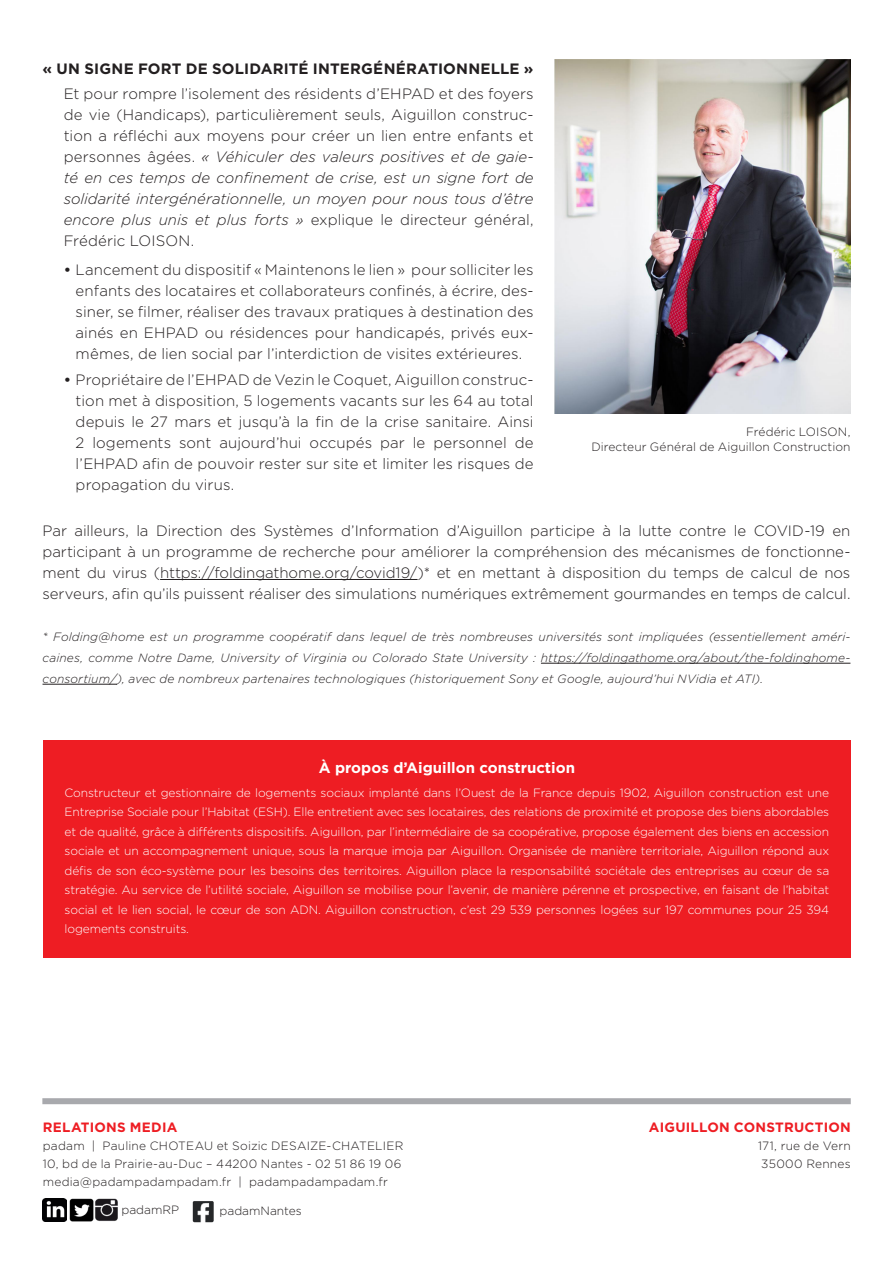
<style>
.page{position:relative;width:893px;height:1263px;background:#fff}
.page>*{position:absolute;margin:0;border:0;box-sizing:border-box;transform-origin:0 0}
.t1{font:300 15px/21px "Gotham";color:#231f20;text-align:justify}
.t2{font:700 15px "Gotham";letter-spacing:.015em;color:#231f20}
.t3{font:700 15px "Gotham";color:#fff}
.t4{font:700 13.5px "Gotham";letter-spacing:.02em;color:#ee1d23}
.t5{font:300 12px/19.5px "Gotham";letter-spacing:-.01em;color:#fff;text-align:justify}
.t6{font:italic 300 12px/21px "Gotham";letter-spacing:.01em;color:#231f20;text-align:justify}
.t7{font:300 12px "Gotham";letter-spacing:.015em;color:#231f20}
.s1{font-style:italic}
.s2{font-weight:500}
</style>
<div class="page">
<div style="left:42px;top:1098px;width:809px;height:6px;background:#a8a9ad"></div>
<img style="left:193px;top:1201px;width:21px;height:21px">
<img style="left:70px;top:1198px;width:23px;height:23px">
<img style="left:95px;top:1198px;width:23px;height:23px">
<img style="left:43px;top:1198px;width:23px;height:24px">
<hr style="left:160px;top:579px;width:258px;height:1px;background:#231f20">
<hr style="left:541px;top:663px;width:309px;height:1px;background:#231f20">
<hr style="left:43px;top:684px;width:74px;height:1px;background:#231f20">
<div style="left:43px;top:740px;width:807px;height:218px;background:#ee1d23"></div>
<img style="left:555px;top:60px;width:295px;height:354px">
<p class="t2" style="left:43px;top:58px;width:493px">« UN SIGNE FORT DE SOLIDARITÉ INTERGÉNÉRATIONNELLE »</p>
<p class="t1" style="left:64px;top:83px;width:471px">Et pour rompre l’isolement des résidents d’EHPAD et des foyers de vie (Handicaps), particulièrement seuls, Aiguillon construc&shy;tion a réfléchi aux moyens pour créer un lien entre enfants et personnes âgées. <span class="s1">« Véhiculer des valeurs positives et de gaie&shy;té en ces temps de confinement de crise, est un signe fort de solidarité intergénérationnelle, un moyen pour nous tous d’être encore plus unis et plus forts »</span> explique le directeur général, Frédéric LOISON.</p>
<p class="t1" style="left:76px;top:259px;width:460px;text-indent:-12px"><span class="s2">•</span> Lancement du dispositif « Maintenons le lien » pour solliciter les enfants des locataires et collaborateurs confinés, à écrire, des&shy;siner, se filmer, réaliser des travaux pratiques à destination des ainés en EHPAD ou résidences pour handicapés, privés eux&shy;mêmes, de lien social par l’interdiction de visites extérieures.</p>
<p class="t1" style="left:76px;top:368px;width:460px;text-indent:-12px"><span class="s2">•</span> Propriétaire de l’EHPAD de Vezin le Coquet, Aiguillon construc&shy;tion met à disposition, 5 logements vacants sur les 64 au total depuis le 27 mars et jusqu’à la fin de la crise sanitaire. Ainsi 2 logements sont aujourd’hui occupés par le personnel de l’EHPAD afin de pouvoir rester sur site et limiter les risques de propagation du virus.</p>
<p class="t1" style="left:43px;top:520px;width:809px">Par ailleurs, la Direction des Systèmes d’Information d’Aiguillon participe à la lutte contre le COVID-19 en participant à un programme de recherche pour améliorer la compréhension des mécanismes de fonctionne&shy;ment du virus (https://foldingathome.org/covid19/)* et en mettant à disposition du temps de calcul de nos serveurs, afin qu’ils puissent réaliser des simulations numériques extrêmement gourmandes en temps de calcul.</p>
<p class="t6" style="left:43px;top:626px;width:809px">* Folding@home est un programme coopératif dans lequel de très nombreuses universités sont impliquées (essentiellement améri&shy;caines, comme Notre Dame, University of Virginia ou Colorado State University : https://foldingathome.org/about/the-foldinghome&shy;consortium/), avec de nombreux partenaires technologiques (historiquement Sony et Google, aujourd’hui NVidia et ATI).</p>
<p class="t7" style="left:746px;top:424px;width:106px">Frédéric LOISON,</p>
<p class="t7" style="left:591px;top:439px;width:261px">Directeur Général de Aiguillon Construction</p>
<p class="t3" style="left:319px;top:758px;width:258px">À propos d’Aiguillon construction</p>
<p class="t5" style="left:65px;top:783px;width:766px">Constructeur et gestionnaire de logements sociaux implanté dans l’Ouest de la France depuis 1902, Aiguillon construction est une Entreprise Sociale pour l’Habitat (ESH). Elle entretient avec ses locataires, des relations de proximité et propose des biens abordables et de qualité, grâce à différents dispositifs. Aiguillon, par l’intermédiaire de sa coopérative, propose également des biens en accession sociale et un accompagnement unique, sous la marque imoja par Aiguillon. Organisée de manière territoriale, Aiguillon répond aux défis de son éco-système pour les besoins des territoires. Aiguillon place la responsabilité sociétale des entreprises au cœur de sa stratégie. Au service de l’utilité sociale, Aiguillon se mobilise pour l’avenir, de manière pérenne et prospective, en faisant de l’habitat social et le lien social, le cœur de son ADN. Aiguillon construction, c’est 29 539 personnes logées sur 197 communes pour 25 394 logements construits.</p>
<p class="t4" style="left:43px;top:1118px;width:136px">RELATIONS MEDIA</p>
<p class="t7" style="left:43px;top:1138px;width:362px">padam | Pauline CHOTEAU et Soizic DESAIZE-CHATELIER</p>
<p class="t7" style="left:43px;top:1156px;width:360px">10, bd de la Prairie-au-Duc – 44200 Nantes - 02 51 86 19 06</p>
<p class="t7" style="left:43px;top:1174px;width:347px">media@padampadampadam.fr | padampadampadam.fr</p>
<p class="t7" style="left:121px;top:1202px;width:59px">padamRP</p>
<p class="t7" style="left:220px;top:1203px;width:84px">padamNantes</p>
<p class="t4" style="left:649px;top:1118px;width:203px">AIGUILLON CONSTRUCTION</p>
<p class="t7" style="left:758px;top:1138px;width:94px">171, rue de Vern</p>
<p class="t7" style="left:761px;top:1156px;width:91px">35000 Rennes</p>
</div>
